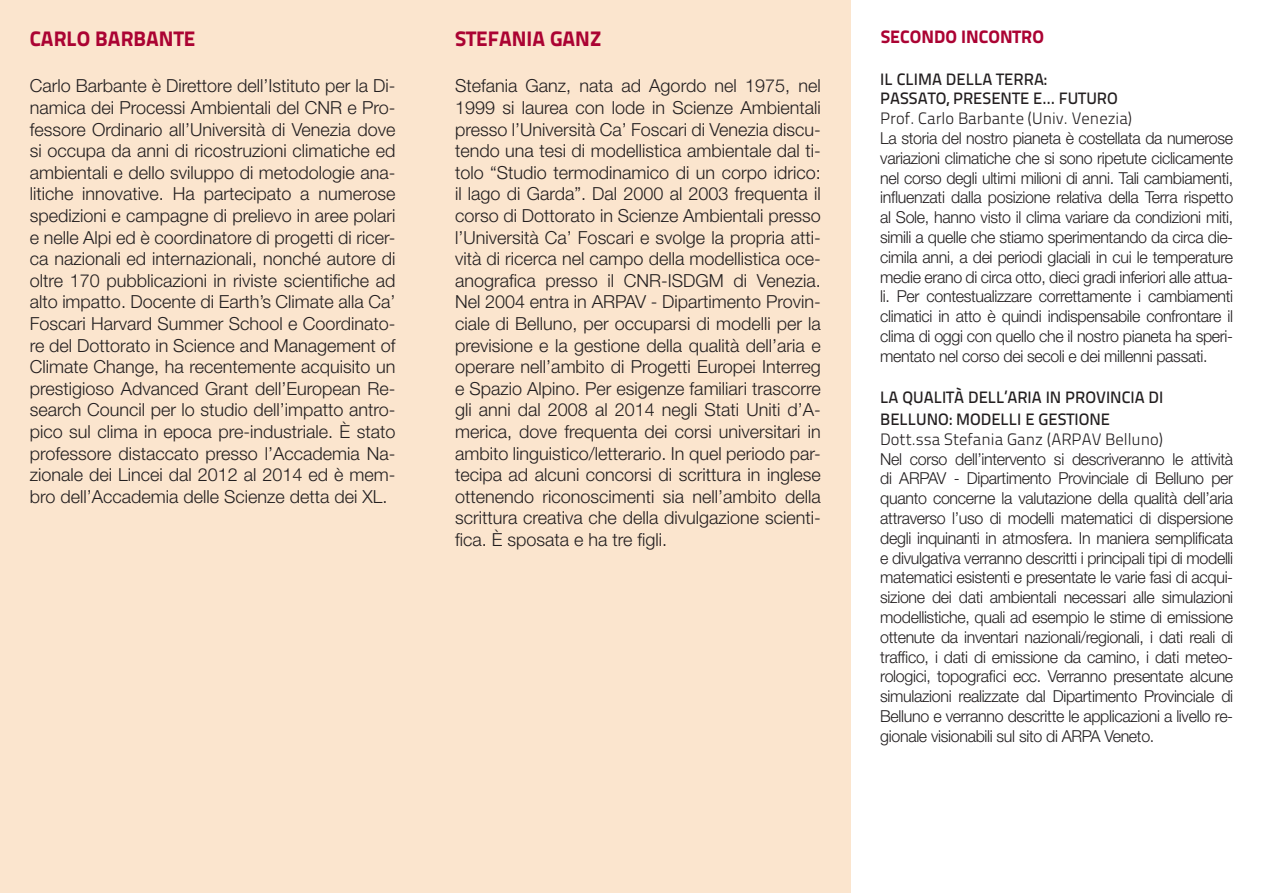
<style>
.page{position:relative;width:1263px;height:893px;background:#fff}
.page>*{position:absolute;margin:0;border:0;box-sizing:border-box;transform-origin:0 0}
.t1{font:21px "Titillium Text 22 L 999 wt";color:#ab0333}
.Testo_normale{font:300 18px/21.6px "Helvetica Neue LT";color:#231f20;text-align:justify}
.t2{font:18px "Titillium Text 22 L 999 wt";color:#ab0333}
.Testo_normale-2{font:300 16.5px/19.8px "Helvetica Neue LT";letter-spacing:-.02em;color:#231f20;text-align:justify}
.t3{font:16.5px/21.6px "Titillium Text 22 L 600 wt";color:#231f20}
.Testo_normale-3{font:16.5px "Titillium Text 22 L 250 wt";color:#231f20}
</style>
<div class="page">
<div style="left:0;top:0;width:850px;height:893px;background:#fbe5ce"></div>
<p class="t1" style="left:30px;top:22px;width:167px">CARLO BARBANTE</p>
<p class="Testo_normale" style="left:30px;top:75px;width:367px">Carlo Barbante è Direttore dell’Istituto per la Di&shy;namica dei Processi Ambientali del CNR e Pro&shy;fessore Ordinario all’Università di Venezia dove si occupa da anni di ricostruzioni climatiche ed ambientali e dello sviluppo di metodologie ana&shy;litiche innovative. Ha partecipato a numerose spedizioni e campagne di prelievo in aree polari e nelle Alpi ed è coordinatore di progetti di ricer&shy;ca nazionali ed internazionali, nonché autore di oltre 170 pubblicazioni in riviste scientifiche ad alto impatto. Docente di Earth’s Climate alla Ca’ Foscari Harvard Summer School e Coordinato&shy;re del Dottorato in Science and Management of Climate Change, ha recentemente acquisito un prestigioso Advanced Grant dell’European Re&shy;search Council per lo studio dell’impatto antro&shy;pico sul clima in epoca pre-industriale. È stato professore distaccato presso l’Accademia Na&shy;zionale dei Lincei dal 2012 al 2014 ed è mem&shy;bro dell’Accademia delle Scienze detta dei XL.</p>
<p class="t1" style="left:455px;top:22px;width:148px">STEFANIA GANZ</p>
<p class="Testo_normale" style="left:455px;top:75px;width:367px">Stefania Ganz, nata ad Agordo nel 1975, nel 1999 si laurea con lode in Scienze Ambientali presso l’Università Ca’ Foscari di Venezia discu&shy;tendo una tesi di modellistica ambientale dal ti&shy;tolo “Studio termodinamico di un corpo idrico: il lago di Garda”. Dal 2000 al 2003 frequenta il corso di Dottorato in Scienze Ambientali presso l’Università Ca’ Foscari e svolge la propria atti&shy;vità di ricerca nel campo della modellistica oce&shy;anografica presso il CNR-ISDGM di Venezia.<br>Nel 2004 entra in ARPAV - Dipartimento Provin&shy;ciale di Belluno, per occuparsi di modelli per la previsione e la gestione della qualità dell’aria e operare nell’ambito di Progetti Europei Interreg e Spazio Alpino. Per esigenze familiari trascorre gli anni dal 2008 al 2014 negli Stati Uniti d’A&shy;merica, dove frequenta dei corsi universitari in ambito linguistico/letterario. In quel periodo par&shy;tecipa ad alcuni concorsi di scrittura in inglese ottenendo riconoscimenti sia nell’ambito della scrittura creativa che della divulgazione scienti&shy;fica. È sposata e ha tre figli.</p>
<p class="t2" style="left:881px;top:23px;width:165px">SECONDO INCONTRO</p>
<p class="t3" style="left:880px;top:67px;width:168px">IL CLIMA DELLA TERRA:</p>
<p class="t3" style="left:880px;top:87px;width:239px">PASSATO, PRESENTE E… FUTURO</p>
<p class="Testo_normale-3" style="left:880px;top:106px;width:253px">Prof. Carlo Barbante (Univ. Venezia)</p>
<p class="Testo_normale-2" style="left:880px;top:128px;width:354px">La storia del nostro pianeta è costellata da numerose variazioni climatiche che si sono ripetute ciclicamente nel corso degli ultimi milioni di anni. Tali cambiamenti, influenzati dalla posizione relativa della Terra rispetto al Sole, hanno visto il clima variare da condizioni miti, simili a quelle che stiamo sperimentando da circa die&shy;cimila anni, a dei periodi glaciali in cui le temperature medie erano di circa otto, dieci gradi inferiori alle attua&shy;li. Per contestualizzare correttamente i cambiamenti climatici in atto è quindi indispensabile confrontare il clima di oggi con quello che il nostro pianeta ha speri&shy;mentato nel corso dei secoli e dei millenni passati.</p>
<p class="t3" style="left:880px;top:386px;width:285px">LA QUALITÀ DELL’ARIA IN PROVINCIA DI<br>BELLUNO: MODELLI E GESTIONE</p>
<p class="Testo_normale-3" style="left:880px;top:427px;width:284px">Dott.ssa Stefania Ganz (ARPAV Belluno)</p>
<p class="Testo_normale-2" style="left:880px;top:448px;width:354px">Nel corso dell’intervento si descriveranno le attività di ARPAV - Dipartimento Provinciale di Belluno per quanto concerne la valutazione della qualità dell’aria attraverso l’uso di modelli matematici di dispersione degli inquinanti in atmosfera. In maniera semplificata e divulgativa verranno descritti i principali tipi di modelli matematici esistenti e presentate le varie fasi di acqui&shy;sizione dei dati ambientali necessari alle simulazioni modellistiche, quali ad esempio le stime di emissione ottenute da inventari nazionali/regionali, i dati reali di traffico, i dati di emissione da camino, i dati meteo&shy;rologici, topografici ecc. Verranno presentate alcune simulazioni realizzate dal Dipartimento Provinciale di Belluno e verranno descritte le applicazioni a livello re&shy;gionale visionabili sul sito di ARPA Veneto.</p>
</div>
